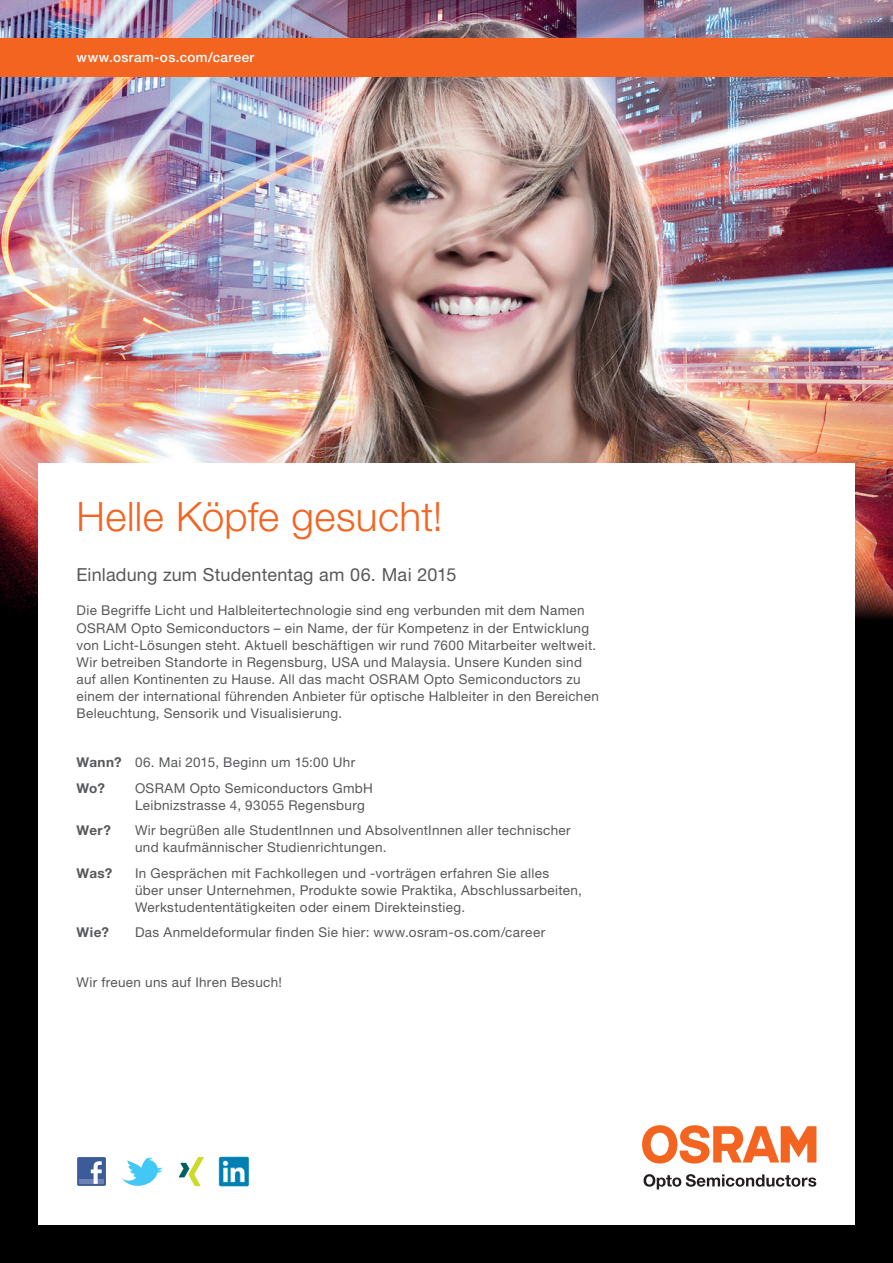
<style>
.page{position:relative;width:893px;height:1263px;background:#fff}
.page>*{position:absolute;margin:0;border:0;box-sizing:border-box;transform-origin:0 0}
.t1{font:300 40.5px "Helvetica Neue LT Pro";letter-spacing:.01em;color:#f36421}
.t2{font:18px "Helvetica Neue LT Pro";letter-spacing:.01em;color:#57585a}
.t3{font:13.5px/17px "Helvetica Neue LT Pro";letter-spacing:.025em;color:#57585a}
.t4{font:500 13.5px "Helvetica Neue LT Pro";letter-spacing:.03em;color:#fff}
.t5{font:700 13.5px "Helvetica Neue LT Pro";letter-spacing:.035em;color:#57585a}
.s1{font-weight:700}
</style>
<div class="page">
<img style="left:0;top:0;width:893px;height:578px">
<div style="left:0;top:38px;width:893px;height:39px;background:#f36421"></div>
<div style="left:0;top:578px;width:893px;height:685px;background:#000"></div>
<div style="left:38px;top:463px;width:817px;height:762px;background:#fff"></div>
<div style="left:77px;top:1157px;width:29px;height:29px;background:#3b5b99;border-radius:2px"></div>
<hr style="left:79px;top:1180px;width:25px;height:4px;background:#6d84b3">
<svg style="left:91px;top:1161px;width:11px;height:23px"></svg>
<img style="left:218px;top:1156px;width:30px;height:31px">
<svg style="left:179px;top:1157px;width:25px;height:29px"></svg>
<svg style="left:121px;top:1157px;width:42px;height:29px"></svg>
<svg style="left:643px;top:1174px;width:173px;height:15px"></svg>
<svg style="left:642px;top:1125px;width:174px;height:38px"></svg>
<p class="t4" style="left:77px;top:49px;width:179px">www.osram-os.com/career</p>
<h1 class="t1" style="left:77px;top:491px;width:368px">Helle Köpfe gesucht!</h1>
<h2 class="t2" style="left:77px;top:564px;width:381px">Einladung zum Studententag am 06. Mai 2015</h2>
<p class="t3" style="left:77px;top:602px;width:524px">Die Begriffe Licht und Halbleitertechnologie sind eng verbunden mit dem Namen OSRAM Opto Semiconductors – ein Name, der für Kompetenz in der Entwicklung von Licht-Lösungen steht. Aktuell beschäftigen wir rund 7600 Mitarbeiter weltweit.<br>Wir betreiben Standorte in Regensburg, USA und Malaysia. Unsere Kunden sind auf allen Kontinenten zu Hause. All das macht OSRAM Opto Semiconductors zu einem der international führenden Anbieter für optische Halbleiter in den Bereichen Beleuchtung, Sensorik und Visualisierung.</p>
<p class="t3" style="left:77px;top:749px;width:280px;line-height:25.5px"><span class="s1">Wann?</span> 06. Mai 2015, Beginn um 15:00 Uhr<br><span class="s1">Wo?</span></p>
<p class="t3" style="left:135px;top:779px;width:239px">OSRAM Opto Semiconductors GmbH<br>Leibnizstrasse 4, 93055 Regensburg</p>
<p class="t5" style="left:77px;top:822px;width:36px">Wer?</p>
<p class="t3" style="left:135px;top:822px;width:437px">Wir begrüßen alle StudentInnen und AbsolventInnen aller technischer und kaufmännischer Studienrichtungen.</p>
<p class="t5" style="left:77px;top:864px;width:37px">Was?</p>
<p class="t3" style="left:135px;top:864px;width:448px">In Gesprächen mit Fachkollegen und -vorträgen erfahren Sie alles<br>über unser Unternehmen, Produkte sowie Praktika, Abschlussarbeiten,<br>Werkstudententätigkeiten oder einem Direkteinstieg.</p>
<p class="t5" style="left:77px;top:923px;width:34px">Wie?</p>
<p class="t3" style="left:135px;top:923px;width:412px">Das Anmeldeformular finden Sie hier: www.osram-os.com/career</p>
<p class="t3" style="left:77px;top:973px;width:207px">Wir freuen uns auf Ihren Besuch!</p>
</div>
